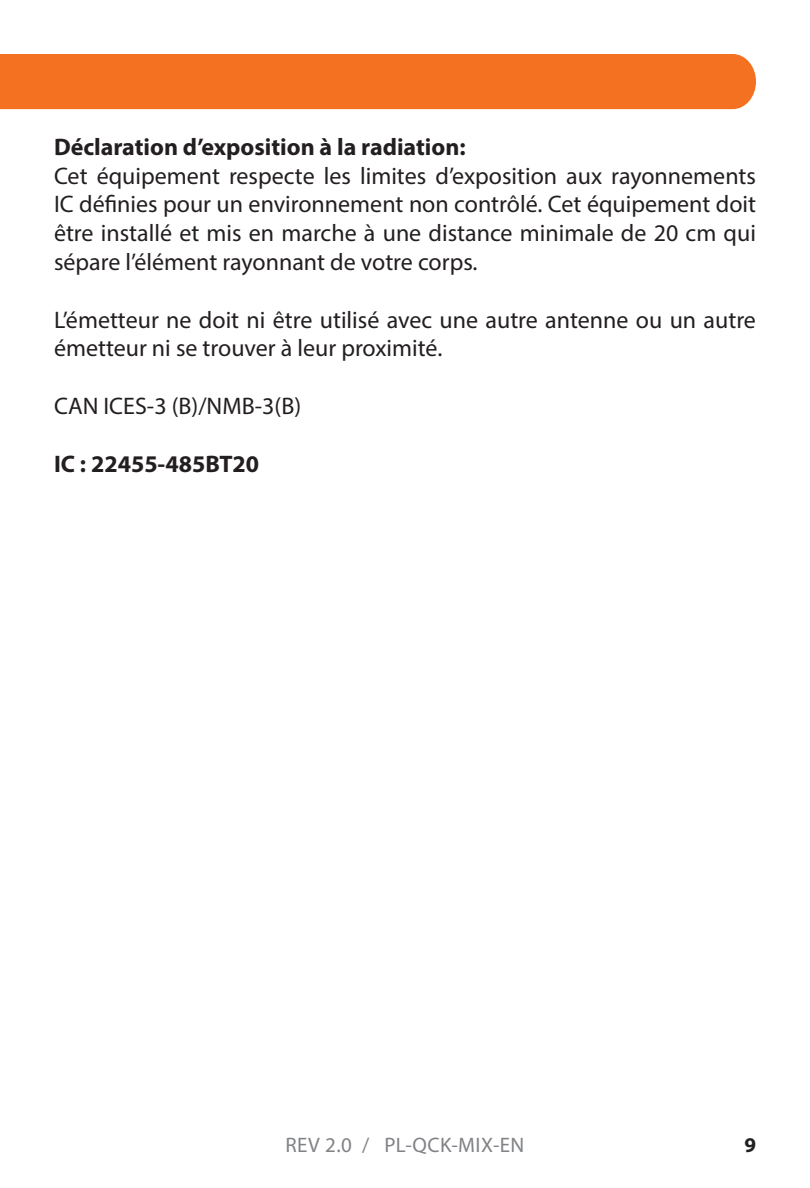
<style>
.page{position:relative;width:810px;height:1188px;background:#fff}
.page>*{position:absolute;margin:0;border:0;box-sizing:border-box;transform-origin:0 0}
.t1{font:24px/28.8px "Myriad Pro";color:#231f20;text-align:justify}
.t2{font:700 24px "Myriad Pro";color:#231f20}
.t3{font:21px "Myriad Pro";letter-spacing:.02em;color:#808285}
.t4{font:700 21px "Myriad Pro";color:#231f20}
</style>
<div class="page">
<div style="left:0;top:54px;width:756px;height:55px;background:#f37121"></div>
<p class="t2" style="left:54px;top:131px;width:413px">Déclaration d’exposition à la radiation:</p>
<p class="t1" style="left:54px;top:161px;width:704px">Cet équipement respecte les limites d’exposition aux rayonnements IC définies pour un environnement non contrôlé. Cet équipement doit être installé et mis en marche à une distance minimale de 20 cm qui sépare l’élément rayonnant de votre corps.</p>
<p class="t1" style="left:54px;top:305px;width:704px">L’émetteur ne doit ni être utilisé avec une autre antenne ou un autre émetteur ni se trouver à leur proximité.</p>
<p class="t1" style="left:54px;top:391px;width:249px">CAN ICES-3 (B)/NMB-3(B)</p>
<p class="t2" style="left:54px;top:448px;width:207px">IC : 22455-485BT20</p>
<p class="t3" style="left:286px;top:1132px;width:240px">REV 2.0 / PL-QCK-MIX-EN</p>
<p class="t4" style="left:744px;top:1131px;width:13px">9</p>
</div>
